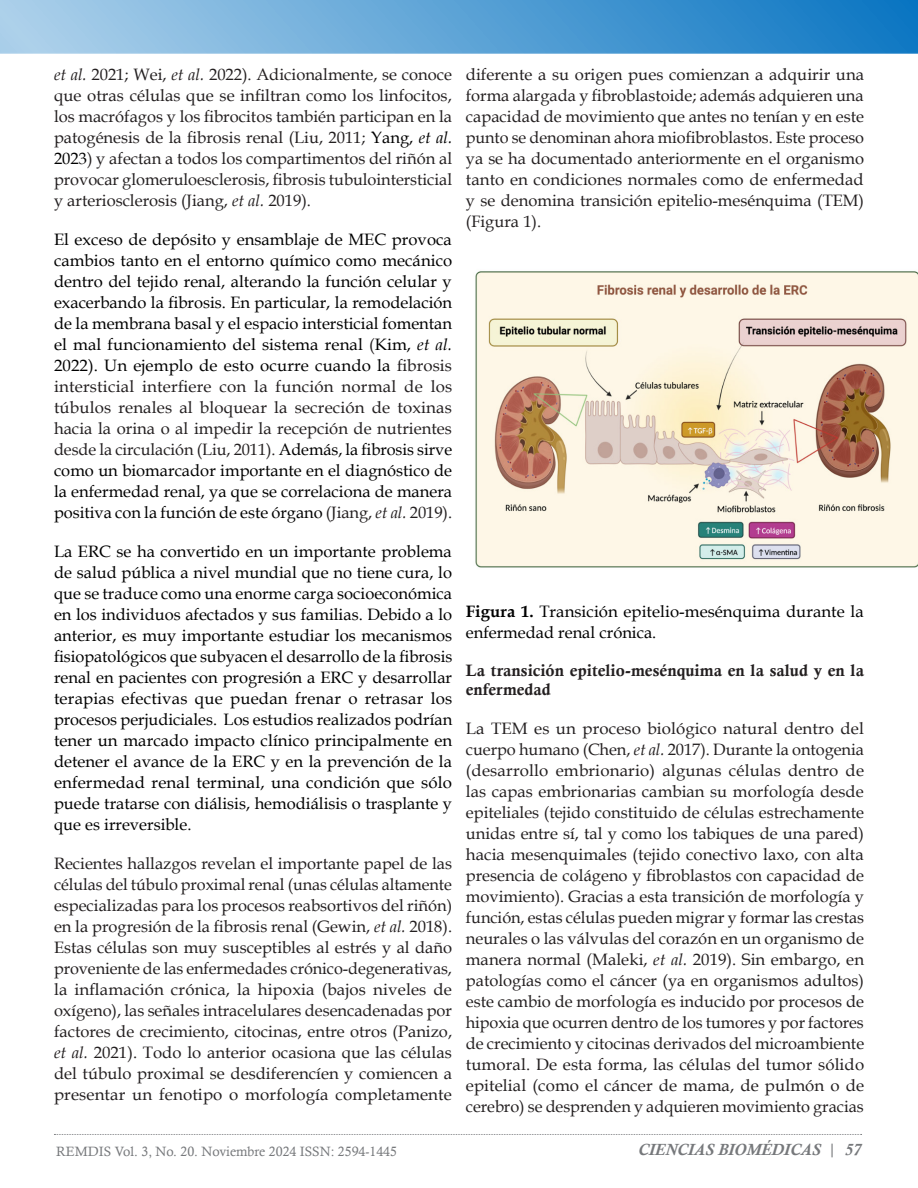
<style>
.page{position:relative;width:918px;height:1188px;background:#fff}
.page>*{position:absolute;margin:0;border:0;box-sizing:border-box;transform-origin:0 0}
.normal2{font:16.5px/21px "Book Antiqua";color:#231f20;text-align:justify}
.normal2-2{font:16.5px/21px "Book Antiqua";color:#000;text-align:justify}
.normal2-3{font:16.5px/19.5px "Calis MT Bol";color:#231f20}
.t1{font:italic 700 16.5px "Calisto";color:#76787b}
.t2{font:13.5px "Calisto";color:#76787b}
.s1{font-style:italic}
.s2{color:#000}
.s3{font-style:italic;color:#000}
.s4{color:#231f20}
.s5{font-style:italic;color:#231f20}
.s6{font-weight:700}
.s7{font-weight:400;font-style:normal}
</style>
<div class="page">
<svg style="left:54px;top:1134px;width:808px;height:1px"></svg>
<svg style="left:0;top:0;width:918px;height:54px;background:#5ea4d6"></svg>
<img style="left:475px;top:271px;width:443px;height:297px">
<p class="normal2" style="left:54px;top:64px;width:400px"><span class="s1">et al.</span> 2021; Wei, <span class="s1">et al.</span> 2022). Adicionalmente, se conoce que otras células que se infiltran como los linfocitos, los macrófagos y los fibrocitos también participan en la patogénesis de la fibrosis renal (Liu, 2011; <span class="s2">Yang,</span> <span class="s3">et al.<br></span><span class="s2">2023</span>) y afectan a todos los compartimentos del riñón al provocar glomeruloesclerosis, fibrosis tubulointersticial y arteriosclerosis (Jiang, <span class="s1">et al.</span> 2019).</p>
<p class="normal2-2" style="left:54px;top:229px;width:400px">El exceso de depósito y ensamblaje de MEC provoca cambios tanto en el entorno químico como mecánico dentro del tejido renal, alterando la función celular y exacerbando la fibrosis. En particular, la remodelación de la membrana basal y el espacio intersticial fomentan el mal funcionamiento del sistema renal <span class="s4">(</span>Kim, <span class="s1">et al.<br></span>2022). Un ejemplo de esto ocurre cuando la <span class="s4">fibrosis intersticial interfiere con la función normal de los túbulos renales al bloquear la secreción de toxinas hacia la orina o al impedir la recepción de nutrientes desde la circulación (Liu, 2011).</span> Además, la fibrosis sirve como un biomarcador importante en el diagnóstico de la enfermedad renal, ya que se correlaciona de manera positiva con la función de este órgano <span class="s4">(Jiang,</span> <span class="s5">et al.</span> <span class="s4">2019).</span></p>
<p class="normal2-2" style="left:54px;top:541px;width:400px">La ERC se ha convertido en un importante problema de salud pública a nivel mundial que no tiene cura, lo que se traduce como una enorme carga socioeconómica en los individuos afectados y sus familias. Debido a lo anterior, es muy importante estudiar los mecanismos fisiopatológicos que subyacen el desarrollo de la fibrosis renal en pacientes con progresión a ERC y desarrollar terapias efectivas que puedan frenar o retrasar los procesos perjudiciales. Los estudios realizados podrían tener un marcado impacto clínico principalmente en detener el avance de la ERC y en la prevención de la enfermedad renal terminal, una condición que sólo puede tratarse con diálisis, hemodiálisis o trasplante y que es irreversible.</p>
<p class="normal2" style="left:54px;top:853px;width:400px">Recientes hallazgos revelan el importante papel de las células del túbulo proximal renal (unas células altamente especializadas para los procesos reabsortivos del riñón) en la progresión de la fibrosis renal (Gewin, <span class="s1">et al.</span> 2018).<br>Estas células son muy susceptibles al estrés y al daño proveniente de las enfermedades crónico-degenerativas, la inflamación crónica, la hipoxia (bajos niveles de oxígeno), las señales intracelulares desencadenadas por factores de crecimiento, citocinas, entre otros (Panizo, <span class="s1">et al.</span> 2021). Todo lo anterior ocasiona que las células del túbulo proximal se desdiferencíen y comiencen a presentar un fenotipo o morfología completamente</p>
<p class="normal2" style="left:466px;top:64px;width:400px">diferente a su origen pues comienzan a adquirir una forma alargada y fibroblastoide; además adquieren una capacidad de movimiento que antes no tenían y en este punto se denominan ahora miofibroblastos. Este proceso ya se ha documentado anteriormente en el organismo tanto en condiciones normales como de enfermedad y se denomina transición epitelio-mesénquima (TEM) (Figura 1).</p>
<p class="normal2-2" style="left:466px;top:601px;width:399px"><span class="s6">Figura 1.</span> Transición epitelio-mesénquima durante la enfermedad renal crónica.</p>
<p class="normal2-3" style="left:466px;top:660px;width:400px">La transición epitelio-mesénquima en la salud y en la enfermedad</p>
<p class="normal2" style="left:466px;top:718px;width:400px">La TEM es un proceso biológico natural dentro del cuerpo humano (Chen, <span class="s1">et al.</span> 2017). Durante la ontogenia (desarrollo embrionario) algunas células dentro de las capas embrionarias cambian su morfología desde epiteliales (tejido constituido de células estrechamente unidas entre sí, tal y como los tabiques de una pared) hacia mesenquimales (tejido conectivo laxo, con alta presencia de colágeno y fibroblastos con capacidad de movimiento). Gracias a esta transición de morfología y función, estas células pueden migrar y formar las crestas neurales o las válvulas del corazón en un organismo de manera normal (Maleki, <span class="s1">et al.</span> 2019). Sin embargo, en patologías como el cáncer (ya en organismos adultos) este cambio de morfología es inducido por procesos de hipoxia que ocurren dentro de los tumores y por factores de crecimiento y citocinas derivados del microambiente tumoral. De esta forma, las células del tumor sólido epitelial (como el cáncer de mama, de pulmón o de cerebro) se desprenden y adquieren movimiento gracias</p>
<p class="t2" style="left:56px;top:1144px;width:342px">REMDIS Vol. 3, No. 20. Noviembre 2024 ISSN: 2594-1445</p>
<p class="t1" style="left:638px;top:1140px;width:224px">CIENCIAS BIOMÉDICAS <span class="s7">|</span> 57</p>
</div>
